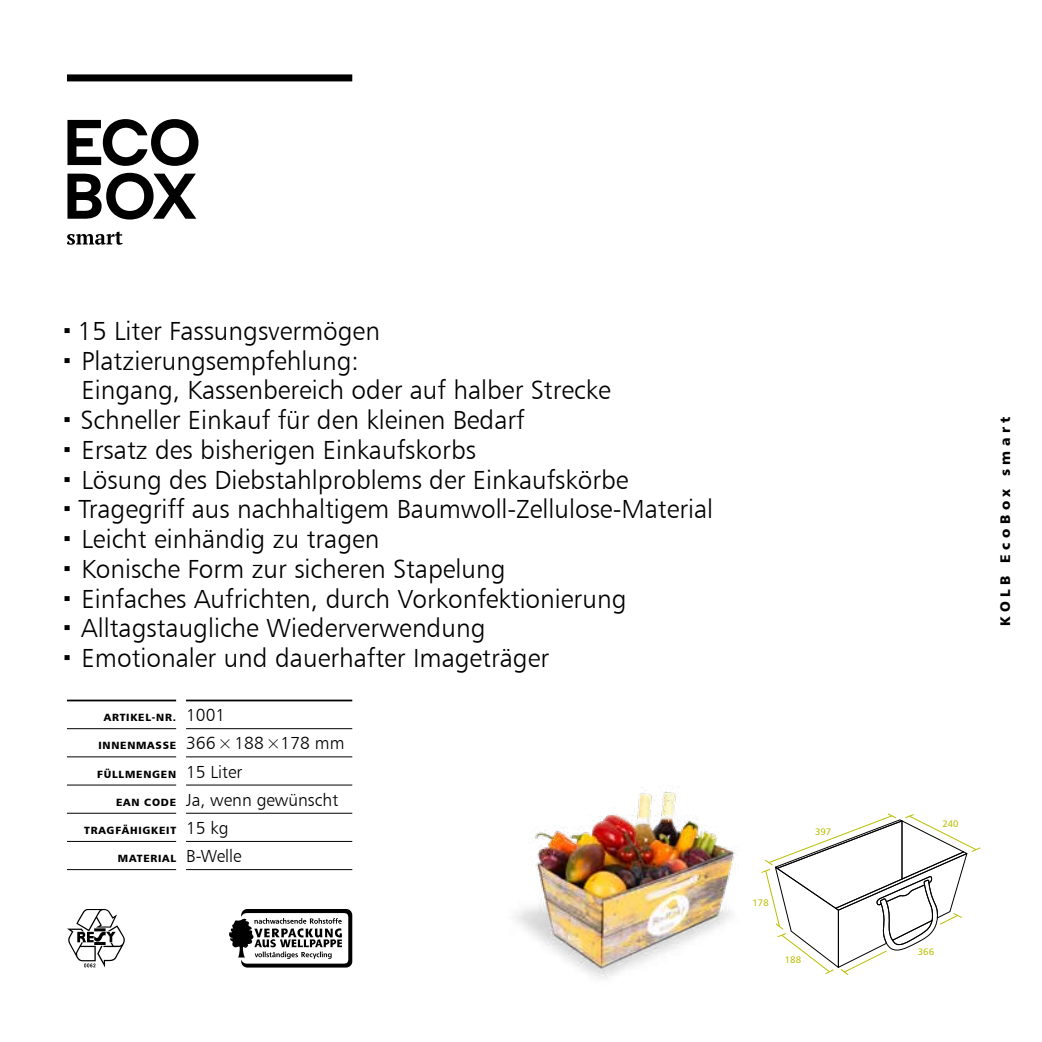
<style>
.page{position:relative;width:1042px;height:1042px;background:#fff}
.page>*{position:absolute;margin:0;border:0;box-sizing:border-box;transform-origin:0 0}
.t1{font:26.25px/29.8px "Humanist 777 BT Light B";color:#000}
.t2{font:17.5px "Humanist 777 BT Light B";color:#000}
.t3{font:14px "Humanist 777 BT Black B";letter-spacing:.315em;color:#000}
.t4{font:10.5px "Humanist 777 BT Black B";letter-spacing:.07em;color:#000}
.t5{font:9.45px "Humanist 777 BT Roman B";color:#bbbe00}
.s1{font-family:"Humanist 777 BT Light B";font-size:17.5px}
.s2{font-family:"Humanist 777 BT Black B";font-size:10.5px}
</style>
<div class="page">
<svg style="left:67px;top:173px;width:129px;height:47px"></svg>
<svg style="left:67px;top:119px;width:131px;height:47px"></svg>
<svg style="left:67px;top:232px;width:56px;height:13px"></svg>
<div style="left:67px;top:74px;width:285px;height:7px;background:#000"></div>
<hr style="left:67px;top:699px;width:109px;height:2px;background:#000">
<hr style="left:186px;top:699px;width:166px;height:2px;background:#000">
<hr style="left:67px;top:728px;width:109px;height:1px;background:#000">
<hr style="left:186px;top:728px;width:166px;height:1px;background:#000">
<hr style="left:67px;top:756px;width:109px;height:1px;background:#000">
<hr style="left:186px;top:756px;width:166px;height:1px;background:#000">
<hr style="left:67px;top:785px;width:109px;height:1px;background:#000">
<hr style="left:186px;top:785px;width:166px;height:1px;background:#000">
<hr style="left:67px;top:813px;width:109px;height:1px;background:#000">
<hr style="left:186px;top:813px;width:166px;height:1px;background:#000">
<hr style="left:67px;top:841px;width:109px;height:1px;background:#000">
<hr style="left:186px;top:841px;width:166px;height:1px;background:#000">
<hr style="left:67px;top:869px;width:109px;height:1px;background:#000">
<hr style="left:186px;top:869px;width:166px;height:1px;background:#000">
<img style="left:316px;top:699px;width:647px;height:280px">
<svg style="left:229px;top:909px;width:123px;height:58px"></svg>
<svg style="left:67px;top:909px;width:58px;height:58px"></svg>
<p class="t1" style="left:77px;top:316px;width:637px">15 Liter Fassungsvermögen<br>Platzierungsempfehlung:<br>Eingang, Kassenbereich oder auf halber Strecke Schneller Einkauf für den kleinen Bedarf<br>Ersatz des bisherigen Einkaufskorbs<br>Lösung des Diebstahlproblems der Einkaufskörbe Tragegriff aus nachhaltigem Baumwoll-Zellulose-Material Leicht einhändig zu tragen<br>Konische Form zur sicheren Stapelung<br>Einfaches Aufrichten, durch Vorkonfektionierung Alltagstaugliche Wiederverwendung<br>Emotionaler und dauerhafter Imageträger</p>
<p class="t4" style="left:104px;top:711px;width:123px">ARTIKEL-NR. <span class="s1">1001</span></p>
<p class="t2" style="left:99px;top:732px;width:247px"><span class="s2">INNENMASSE</span> 366×188×178 mm</p>
<p class="t4" style="left:97px;top:767px;width:147px">FÜLLMENGEN <span class="s1">15 Liter</span></p>
<p class="t2" style="left:116px;top:789px;width:224px"><span class="s2">EAN CODE</span> Ja, wenn gewünscht</p>
<p class="t4" style="left:84px;top:823px;width:146px">TRAGFÄHIGKEIT <span class="s1">15 kg</span></p>
<p class="t4" style="left:118px;top:852px;width:125px">MATERIAL <span class="s1">B-Welle</span></p>
<p class="t5" style="left:815px;top:826px;width:18px">397</p>
<p class="t5" style="left:752px;top:897px;width:18px">178</p>
<p class="t5" style="left:785px;top:953px;width:18px">188</p>
<p class="t3" style="left:996px;top:626px;width:211px;rotate:-90deg">KOLB EcoBox smart</p>
<p class="t5" style="left:942px;top:817px;width:18px">240</p>
<p class="t5" style="left:918px;top:945px;width:18px">366</p>
</div>
